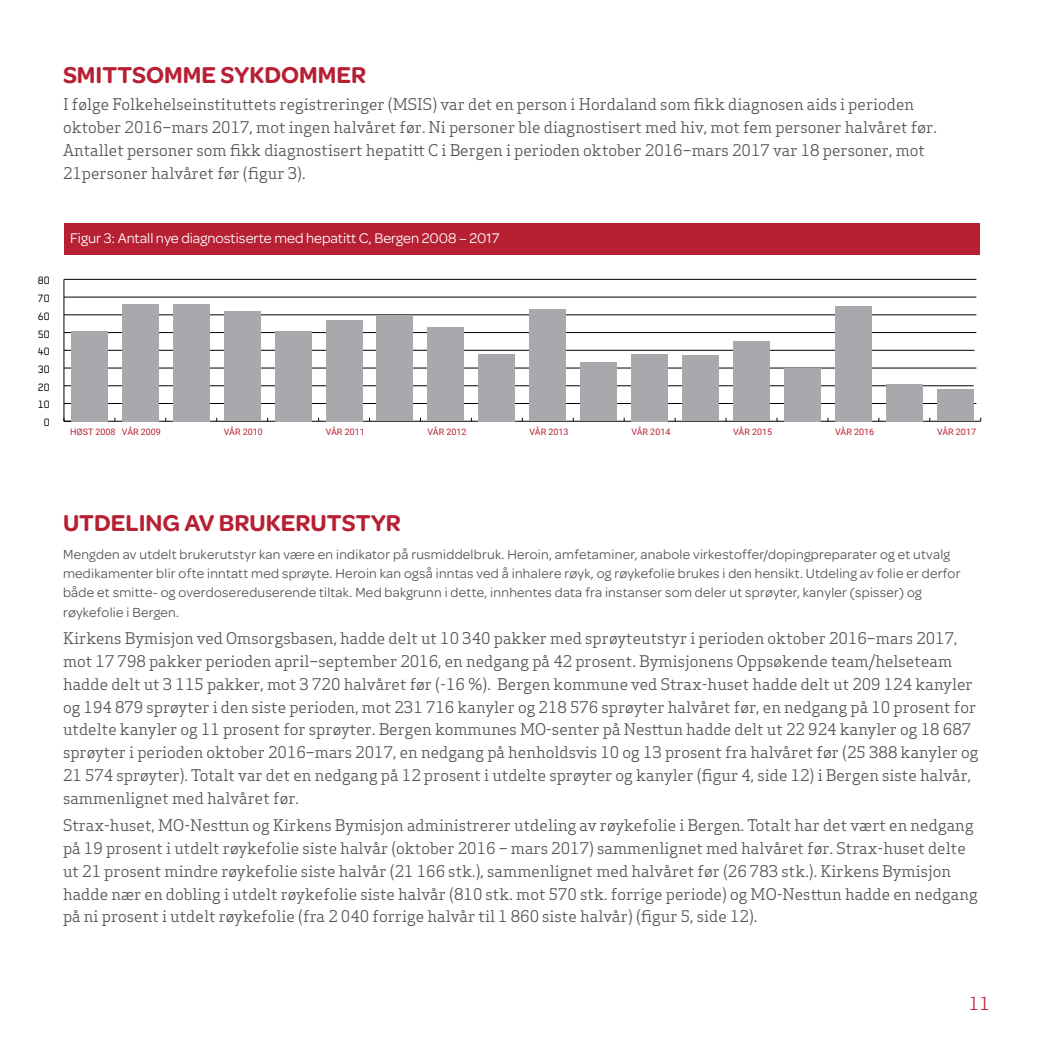
<style>
.page{position:relative;width:1042px;height:1042px;background:#fff}
.page>*{position:absolute;margin:0;border:0;box-sizing:border-box;transform-origin:0 0}
.t1{font:600 24.5px "Omnes";color:#b72033}
.t2{font:17.5px "Apex Serif";color:#b72033}
.t3{font:15.75px/22.8px "Apex Serif";color:#585056}
.t4{font:14.88px "Omnes";color:#fff}
.t5{font:14px/19.2px "Omnes";letter-spacing:.02em;color:#585056}
.t6{font:11.9px "Regular";color:#000}
.t7{font:8.92px "Roboto";color:#b72033}
</style>
<div class="page">
<hr style="left:64px;top:421px;width:916px;height:1px;background:#000">
<hr style="left:64px;top:279px;width:1px;height:142px;background:#000">
<svg style="left:64px;top:418px;width:23px;height:4px"></svg>
<hr style="left:64px;top:403px;width:912px;height:1px;background:#000">
<hr style="left:64px;top:385px;width:909px;height:1px;background:#000">
<hr style="left:64px;top:368px;width:912px;height:1px;background:#000">
<hr style="left:64px;top:350px;width:910px;height:1px;background:#000">
<hr style="left:64px;top:332px;width:912px;height:1px;background:#000">
<hr style="left:64px;top:314px;width:912px;height:1px;background:#000">
<hr style="left:64px;top:297px;width:912px;height:1px;background:#000">
<hr style="left:64px;top:279px;width:912px;height:1px;background:#000">
<div style="left:71px;top:331px;width:37px;height:90px;background:#a7a9ac"></div>
<div style="left:122px;top:304px;width:37px;height:117px;background:#a7a9ac"></div>
<div style="left:173px;top:304px;width:37px;height:117px;background:#a7a9ac"></div>
<div style="left:224px;top:311px;width:36px;height:110px;background:#a7a9ac"></div>
<div style="left:275px;top:331px;width:36px;height:90px;background:#a7a9ac"></div>
<div style="left:326px;top:320px;width:36px;height:101px;background:#a7a9ac"></div>
<div style="left:377px;top:317px;width:36px;height:104px;background:#a7a9ac"></div>
<div style="left:427px;top:327px;width:37px;height:94px;background:#a7a9ac"></div>
<div style="left:478px;top:354px;width:37px;height:67px;background:#a7a9ac"></div>
<div style="left:529px;top:309px;width:37px;height:112px;background:#a7a9ac"></div>
<div style="left:580px;top:363px;width:37px;height:58px;background:#a7a9ac"></div>
<div style="left:631px;top:354px;width:37px;height:67px;background:#a7a9ac"></div>
<div style="left:682px;top:356px;width:37px;height:65px;background:#a7a9ac"></div>
<div style="left:733px;top:341px;width:37px;height:80px;background:#a7a9ac"></div>
<div style="left:784px;top:368px;width:37px;height:53px;background:#a7a9ac"></div>
<div style="left:835px;top:306px;width:36px;height:115px;background:#a7a9ac"></div>
<div style="left:886px;top:384px;width:36px;height:37px;background:#a7a9ac"></div>
<div style="left:937px;top:389px;width:36px;height:32px;background:#a7a9ac"></div>
<div style="left:64px;top:223px;width:916px;height:32px;background:#b72033"></div>
<h1 class="t1" style="left:63px;top:61px;width:305px">SMITTSOMME SYKDOMMER</h1>
<p class="t3" style="left:63px;top:93px;width:875px">I følge Folkehelseinstituttets registreringer (MSIS) var det en person i Hordaland som fikk diagnosen aids i perioden oktober 2016–mars 2017, mot ingen halvåret før. Ni personer ble diagnostisert med hiv, mot fem personer halvåret før.<br>Antallet personer som fikk diagnostisert hepatitt C i Bergen i perioden oktober 2016–mars 2017 var 18 personer, mot 21personer halvåret før (figur 3).</p>
<p class="t6" style="left:38px;top:274px;width:13px">80</p>
<p class="t6" style="left:38px;top:292px;width:13px">70</p>
<p class="t6" style="left:38px;top:310px;width:13px">60</p>
<p class="t6" style="left:38px;top:327px;width:13px">50</p>
<p class="t6" style="left:38px;top:345px;width:13px">40</p>
<p class="t6" style="left:38px;top:363px;width:13px">30</p>
<p class="t6" style="left:38px;top:380px;width:13px">20</p>
<p class="t6" style="left:38px;top:398px;width:13px">10</p>
<p class="t6" style="left:44px;top:416px;width:7px">0</p>
<p class="t4" style="left:70px;top:229px;width:431px">Figur 3: Antall nye diagnostiserte med hepatitt C, Bergen 2008 – 2017</p>
<p class="t7" style="left:70px;top:426px;width:92px">HØST 2008 VÅR 2009</p>
<p class="t7" style="left:224px;top:426px;width:41px">VÅR 2010</p>
<p class="t7" style="left:326px;top:426px;width:41px">VÅR 2011</p>
<p class="t7" style="left:428px;top:426px;width:41px">VÅR 2012</p>
<p class="t7" style="left:529px;top:426px;width:41px">VÅR 2013</p>
<p class="t7" style="left:631px;top:426px;width:41px">VÅR 2014</p>
<p class="t7" style="left:733px;top:426px;width:41px">VÅR 2015</p>
<p class="t7" style="left:835px;top:426px;width:41px">VÅR 2016</p>
<p class="t7" style="left:937px;top:426px;width:41px">VÅR 2017</p>
<h1 class="t1" style="left:63px;top:509px;width:339px">UTDELING AV BRUKERUTSTYR</h1>
<p class="t5" style="left:63px;top:545px;width:899px">Mengden av utdelt brukerutstyr kan være en indikator på rusmiddelbruk. Heroin, amfetaminer, anabole virkestoffer/dopingpreparater og et utvalg medikamenter blir ofte inntatt med sprøyte. Heroin kan også inntas ved å inhalere røyk, og røykefolie brukes i den hensikt. Utdeling av folie er derfor både et smitte- og overdosereduserende tiltak. Med bakgrunn i dette, innhentes data fra instanser som deler ut sprøyter, kanyler (spisser) og røykefolie i Bergen.</p>
<p class="t3" style="left:63px;top:627px;width:917px">Kirkens Bymisjon ved Omsorgsbasen, hadde delt ut 10 340 pakker med sprøyteutstyr i perioden oktober 2016–mars 2017, mot 17 798 pakker perioden april–september 2016, en nedgang på 42 prosent. Bymisjonens Oppsøkende team/helseteam hadde delt ut 3 115 pakker, mot 3 720 halvåret før (-16 %). Bergen kommune ved Strax-huset hadde delt ut 209 124 kanyler og 194 879 sprøyter i den siste perioden, mot 231 716 kanyler og 218 576 sprøyter halvåret før, en nedgang på 10 prosent for utdelte kanyler og 11 prosent for sprøyter. Bergen kommunes MO-senter på Nesttun hadde delt ut 22 924 kanyler og 18 687 sprøyter i perioden oktober 2016–mars 2017, en nedgang på henholdsvis 10 og 13 prosent fra halvåret før (25 388 kanyler og 21 574 sprøyter). Totalt var det en nedgang på 12 prosent i utdelte sprøyter og kanyler (figur 4, side 12) i Bergen siste halvår, sammenlignet med halvåret før.</p>
<p class="t3" style="left:63px;top:814px;width:916px">Strax-huset, MO-Nesttun og Kirkens Bymisjon administrerer utdeling av røykefolie i Bergen. Totalt har det vært en nedgang på 19 prosent i utdelt røykefolie siste halvår (oktober 2016 – mars 2017) sammenlignet med halvåret før. Strax-huset delte ut 21 prosent mindre røykefolie siste halvår (21 166 stk.), sammenlignet med halvåret før (26 783 stk.). Kirkens Bymisjon hadde nær en dobling i utdelt røykefolie siste halvår (810 stk. mot 570 stk. forrige periode) og MO-Nesttun hadde en nedgang på ni prosent i utdelt røykefolie (fra 2 040 forrige halvår til 1 860 siste halvår) (figur 5, side 12).</p>
<p class="t2" style="left:969px;top:992px;width:22px">11</p>
</div>
